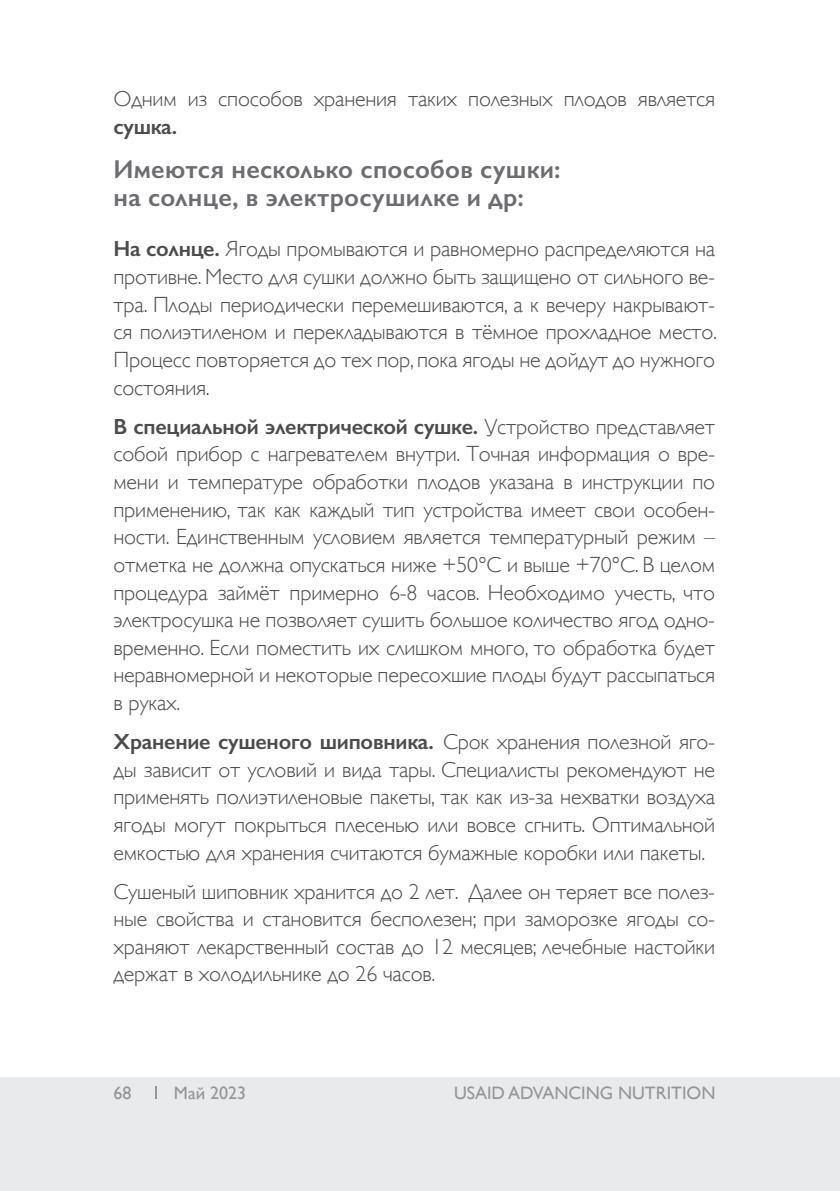
<style>
.page{position:relative;width:840px;height:1191px;background:#fff}
.page>*{position:absolute;margin:0;border:0;box-sizing:border-box;transform-origin:0 0}
.t1{font:600 26px/28px "Gill Sans";letter-spacing:.01em;color:#6c6d70}
.t2{font:300 22px/27.6px "Gill Sans";letter-spacing:-.01em;color:#4b4c4d;text-align:justify}
.t3{font:18px "Gill Sans";color:#939598}
.s1{font-weight:600}
</style>
<div class="page">
<div style="left:0;top:1077px;width:839px;height:114px;background:#e9eaeb"></div>
<hr style="left:839px;top:1077px;width:1px;height:114px;background:#e9eaeb">
<svg style="left:156px;top:1086px;width:1px;height:12px"></svg>
<p class="t2" style="left:113px;top:84px;width:602px">Одним из способов хранения таких полезных плодов является <span class="s1">сушка.</span></p>
<h4 class="t1" style="left:113px;top:155px;width:448px">Имеются несколько способов сушки: на солнце, в электросушилке и др:</h4>
<p class="t2" style="left:113px;top:234px;width:604px"><span class="s1">На солнце.</span> Ягоды промываются и равномерно распределяются на противне. Место для сушки должно быть защищено от сильного ве&shy;тра. Плоды периодически перемешиваются, а к вечеру накрывают&shy;ся полиэтиленом и перекладываются в тёмное прохладное место.<br>Процесс повторяется до тех пор, пока ягоды не дойдут до нужного состояния.</p>
<p class="t2" style="left:113px;top:412px;width:603px"><span class="s1">В специальной электрической сушке.</span> Устройство представляет собой прибор с нагревателем внутри. Точная информация о вре&shy;мени и температуре обработки плодов указана в инструкции по применению, так как каждый тип устройства имеет свои особен&shy;ности. Единственным условием является температурный режим – отметка не должна опускаться ниже +50°С и выше +70°С. В целом процедура займёт примерно 6-8 часов. Необходимо учесть, что электросушка не позволяет сушить большое количество ягод одно&shy;временно. Если поместить их слишком много, то обработка будет неравномерной и некоторые пересохшие плоды будут рассыпаться в руках.</p>
<p class="t2" style="left:113px;top:727px;width:603px"><span class="s1">Хранение сушеного шиповника.</span> Срок хранения полезной яго&shy;ды зависит от условий и вида тары. Специалисты рекомендуют не применять полиэтиленовые пакеты, так как из-за нехватки воздуха ягоды могут покрыться плесенью или вовсе сгнить. Оптимальной емкостью для хранения считаются бумажные коробки или пакеты.</p>
<p class="t2" style="left:113px;top:876px;width:603px">Сушеный шиповник хранится до 2 лет. Далее он теряет все полез&shy;ные свойства и становится бесполезен; при заморозке ягоды со&shy;храняют лекарственный состав до 12 месяцев; лечебные настойки держат в холодильнике до 26 часов.</p>
<p class="t3" style="left:113px;top:1082px;width:19px">68</p>
<p class="t3" style="left:174px;top:1082px;width:74px">Май 2023</p>
<p class="t3" style="left:454px;top:1082px;width:263px">USAID ADVANCING NUTRITION</p>
</div>
